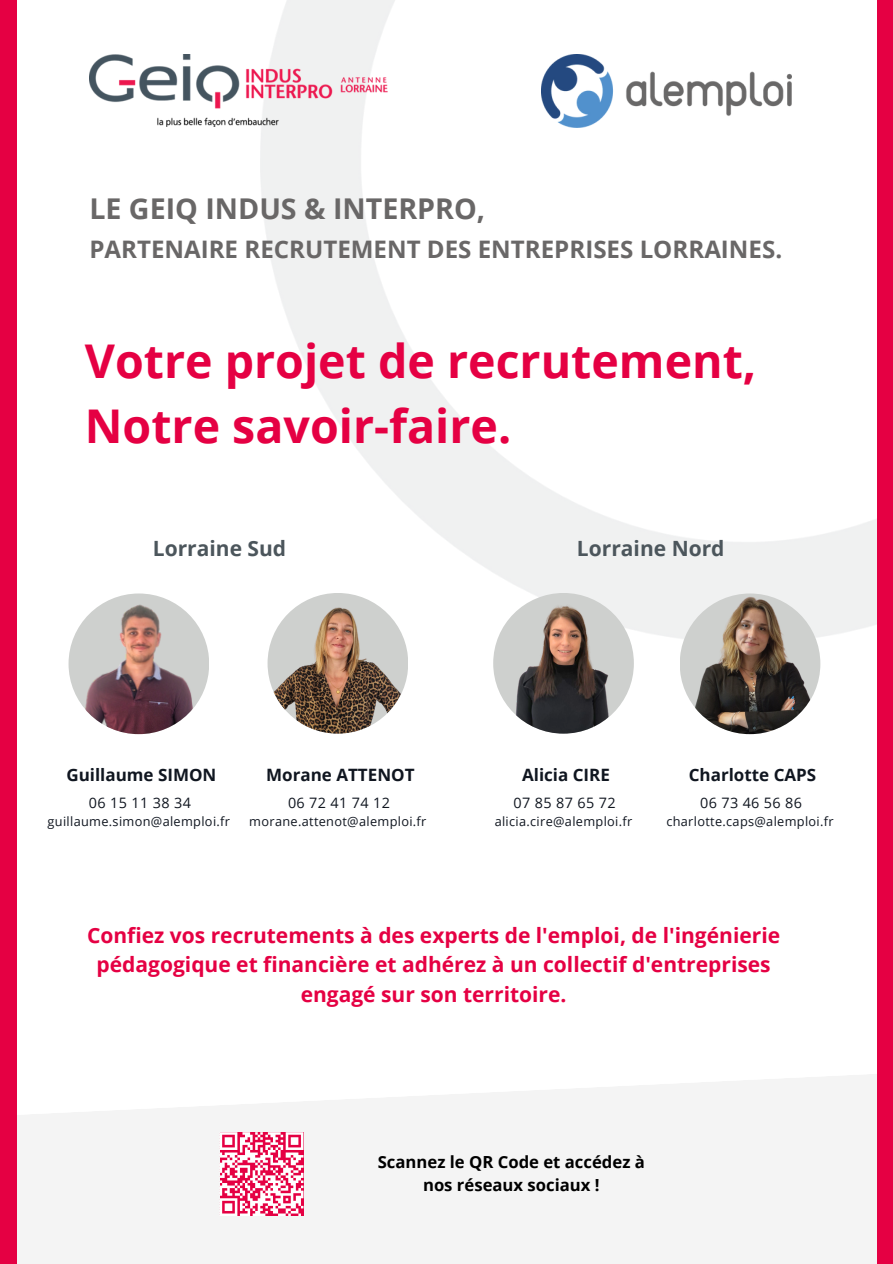
<style>
.page{position:relative;width:893px;height:1264px;background:#fff}
.page>*{position:absolute;margin:0;border:0;box-sizing:border-box;transform-origin:0 0}
.t1{font:700 46.5px/64.2px "Open Sans";color:#e50043}
.t2{font:700 28.65px "Open Sans";color:#696767}
.t3{font:700 24.15px "Open Sans";color:#696767}
.t4{font:700 21px/29.2px "Open Sans";color:#e50043;text-align:center}
.t5{font:700 21px "Open Sans";color:#4c565c}
.t6{font:700 16.95px "Open Sans";color:#101620}
.t7{font:700 16.65px/23.2px "Open Sans";color:#000;text-align:center}
.t8{font:14.4px "Open Sans";letter-spacing:.025em;color:#101620}
.t9{font:12.75px "Open Sans";letter-spacing:.025em;color:#101620}
</style>
<div class="page">
<svg style="left:17px;top:1074px;width:859px;height:189px;fill:#f4f4f4"></svg>
<img style="left:261px;top:0;width:615px;height:642px">
<img style="left:90px;top:54px;width:298px;height:72px">
<div style="left:0;top:0;width:17px;height:1263px;background:#e50043"></div>
<div style="left:876px;top:0;width:16px;height:1263px;background:#e50043"></div>
<svg style="left:219px;top:1132px;width:84px;height:83px"></svg>
<img style="left:68px;top:594px;width:141px;height:140px;border-radius:50%">
<img style="left:267px;top:593px;width:141px;height:140px;border-radius:50%">
<img style="left:493px;top:593px;width:140px;height:140px;border-radius:50%">
<img style="left:679px;top:594px;width:141px;height:140px;border-radius:50%">
<img style="left:541px;top:55px;width:250px;height:72px">
<h3 class="t2" style="left:89px;top:188px;width:397px">LE GEIQ INDUS &amp; INTERPRO,</h3>
<h3 class="t3" style="left:89px;top:232px;width:694px">PARTENAIRE RECRUTEMENT DES ENTREPRISES LORRAINES.</h3>
<p class="t1" style="left:85px;top:328px;width:673px">Votre projet de recrutement,<br>Notre savoir-faire.</p>
<h5 class="t5" style="left:153px;top:533px;width:135px">Lorraine Sud</h5>
<p class="t5" style="left:577px;top:533px;width:149px">Lorraine Nord</p>
<p class="t6" style="left:66px;top:763px;width:151px">Guillaume SIMON</p>
<h2 class="t8" style="left:89px;top:792px;width:103px">06 15 11 38 34</h2>
<h1 class="t9" style="left:48px;top:812px;width:184px">guillaume.simon@alemploi.fr</h1>
<h3 class="t6" style="left:266px;top:763px;width:150px">Morane ATTENOT</h3>
<h4 class="t8" style="left:288px;top:792px;width:103px">06 72 41 74 12</h4>
<h4 class="t9" style="left:249px;top:812px;width:179px">morane.attenot@alemploi.fr</h4>
<h5 class="t6" style="left:522px;top:763px;width:89px">Alicia CIRE</h5>
<p class="t8" style="left:513px;top:792px;width:103px">07 85 87 65 72</p>
<h4 class="t9" style="left:494px;top:812px;width:139px">alicia.cire@alemploi.fr</h4>
<h5 class="t6" style="left:688px;top:763px;width:129px">Charlotte CAPS</h5>
<p class="t8" style="left:700px;top:792px;width:103px">06 73 46 56 86</p>
<h4 class="t9" style="left:666px;top:812px;width:169px">charlotte.caps@alemploi.fr</h4>
<h5 class="t4" style="left:87px;top:920px;width:694px">Confiez vos recrutements à des experts de l'emploi, de l'ingénierie pédagogique et financière et adhérez à un collectif d'entreprises engagé sur son territoire.</h5>
<h3 class="t7" style="left:378px;top:1149px;width:268px">Scannez le QR Code et accédez à nos réseaux sociaux !</h3>
</div>
